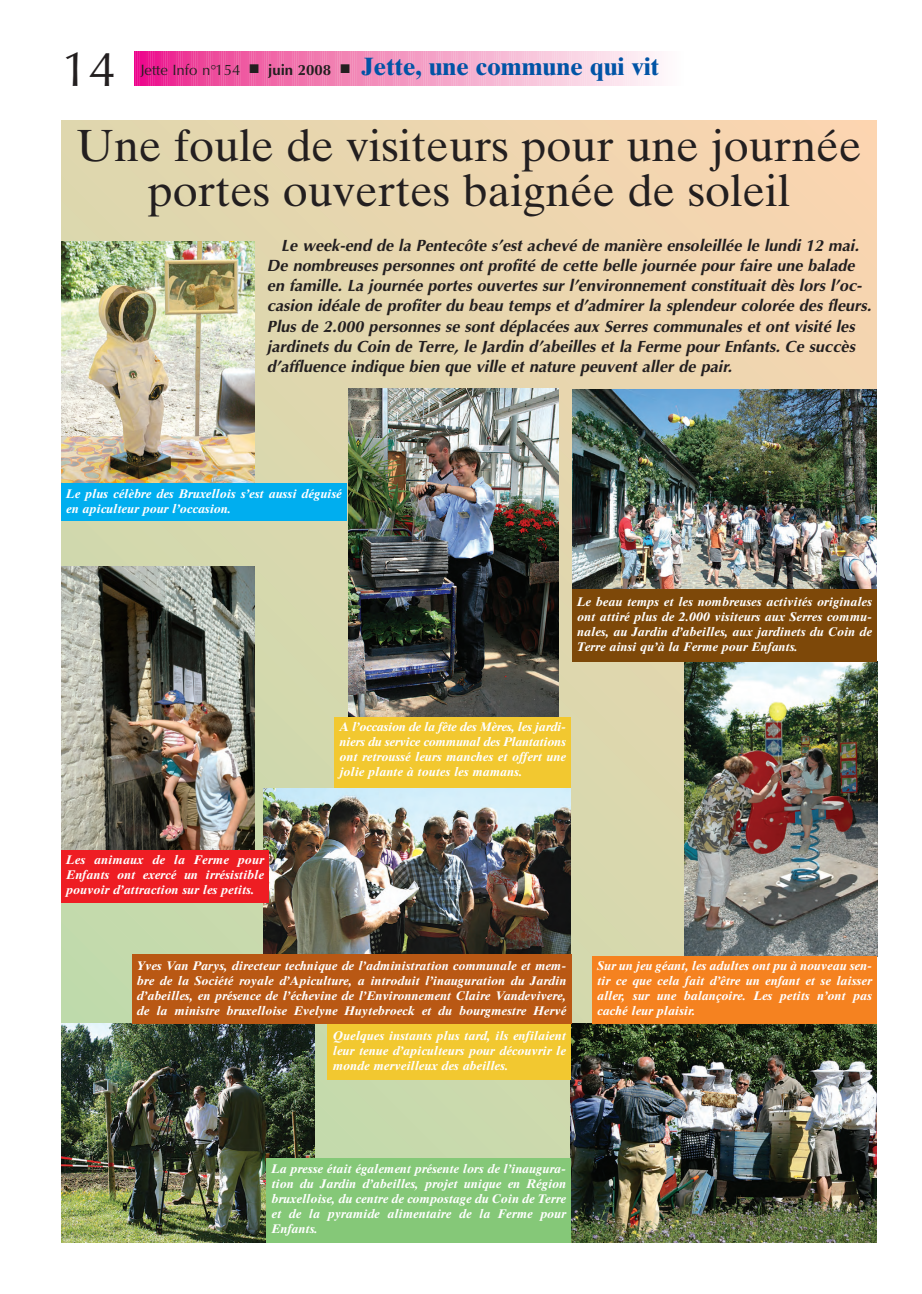
<style>
.page{position:relative;width:922px;height:1294px;background:#fff}
.page>*{position:absolute;margin:0;border:0;box-sizing:border-box;transform-origin:0 0}
.t1{font:49.25px "Optima";color:#231f20}
.t2{font:45px/45px "Times Ten";color:#231f20;text-align:center}
.t3{font:700 25px "Times Ten";color:#0154a6}
.t4{font:italic 700 16.25px/20px "Optima";color:#231f20}
.t5{font:italic 700 12.5px/15px "Times Ten";color:#fff;text-align:justify}
.s1{font-family:"Optima";font-weight:400;font-size:15px;color:#231f20}
.s2{color:#231f20}
.s3{font-family:"Optima";font-size:15px;color:#231f20}
</style>
<div class="page">
<img style="left:61px;top:51px;width:817px;height:1192px">
<h1 class="t1" style="left:61px;top:48px;width:56px">14</h1>
<h3 class="t3" style="left:140px;top:57px;width:520px"><span class="s1">Jette Info n°154</span> <span class="s2">■</span> <span class="s3">juin 2008</span> <span class="s2">■</span> Jette, une commune qui vit</h3>
<h2 class="t2" style="left:77px;top:127px;width:786px">Une foule de visiteurs pour une journée portes ouvertes baignée de soleil</h2>
<p class="t4" style="left:267px;top:237px;width:609px;text-indent:14px">Le week-end de la Pentecôte s’est achevé de manière ensoleillée le lundi 12 mai.<br>De nombreuses personnes ont profité de cette belle journée pour faire une balade en famille. La journée portes ouvertes sur l’environnement constituait dès lors l’oc&shy;casion idéale de profiter du beau temps et d’admirer la splendeur colorée des fleurs.<br>Plus de 2.000 personnes se sont déplacées aux Serres communales et ont visité les jardinets du Coin de Terre, le Jardin d’abeilles et la Ferme pour Enfants. Ce succès d’affluence indique bien que ville et nature peuvent aller de pair.</p>
<p class="t5" style="left:66px;top:487px;width:277px">Le plus célèbre des Bruxellois s’est aussi déguisé en apiculteur pour l’occasion.</p>
<p class="t5" style="left:577px;top:595px;width:296px">Le beau temps et les nombreuses activités originales ont attiré plus de 2.000 visiteurs aux Serres commu&shy;nales, au Jardin d’abeilles, aux jardinets du Coin de Terre ainsi qu’à la Ferme pour Enfants.</p>
<p class="t5" style="left:339px;top:720px;width:228px">A l’occasion de la fête des Mères, les jardi&shy;niers du service communal des Plantations ont retroussé leurs manches et offert une jolie plante à toutes les mamans.</p>
<p class="t5" style="left:66px;top:853px;width:199px">Les animaux de la Ferme pour Enfants ont exercé un irrésistible pouvoir d’attraction sur les petits.</p>
<p class="t5" style="left:137px;top:959px;width:431px">Yves Van Parys, directeur technique de l’administration communale et mem&shy;bre de la Société royale d’Apiculture, a introduit l’inauguration du Jardin d’abeilles, en présence de l’échevine de l’Environnement Claire Vandevivere, de la ministre bruxelloise Evelyne Huytebroeck et du bourgmestre Hervé</p>
<p class="t5" style="left:333px;top:1029px;width:234px">Quelques instants plus tard, ils enfilaient leur tenue d’apiculteurs pour découvrir le monde merveilleux des abeilles.</p>
<p class="t5" style="left:597px;top:959px;width:276px">Sur un jeu géant, les adultes ont pu à nouveau sen&shy;tir ce que cela fait d’être un enfant et se laisser aller, sur une balançoire. Les petits n’ont pas caché leur plaisir.</p>
<p class="t5" style="left:271px;top:1162px;width:296px">La presse était également présente lors de l’inaugura&shy;tion du Jardin d’abeilles, projet unique en Région bruxelloise, du centre de compostage du Coin de Terre et de la pyramide alimentaire de la Ferme pour Enfants.</p>
</div>
